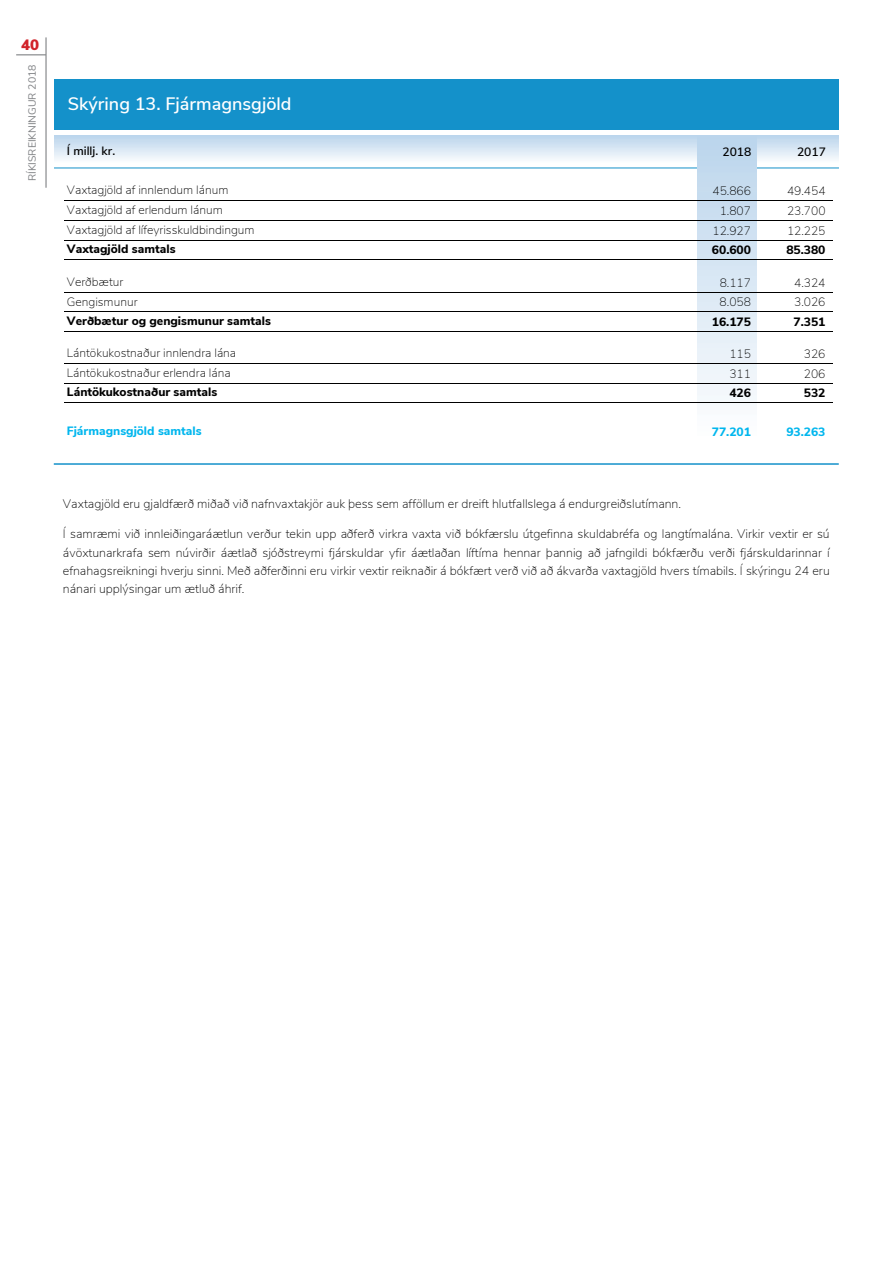
<style>
.page{position:relative;width:893px;height:1263px;background:#fff}
.page>*{position:absolute;margin:0;border:0;box-sizing:border-box;transform-origin:0 0}
.t1{font:600 18px "Nunito Sans";color:#fff}
.t2{font:900 15px "Nunito Sans";color:#d1232a}
.t3{font:200 12.45px/18.1px "Nunito Sans";color:#000;text-align:justify}
.t4{font:200 12px "Nunito Sans";color:#000}
.t5{font:800 12px "Nunito Sans";color:#000}
.t6{font:800 12px "Nunito Sans";color:#00b6ee}
.t7{font:600 12px "Nunito Sans";letter-spacing:-.005em;color:#000}
.t8{font:10.5px "Nunito Sans";color:#808285}
</style>
<div class="page">
<hr style="left:45px;top:37px;width:2px;height:151px;background:#808285">
<hr style="left:16px;top:54px;width:30px;height:1px;background:#808285">
<hr style="left:54px;top:168px;width:785px;height:1px;background:#1491ca">
<div style="left:54px;top:79px;width:785px;height:51px;background:#1491ca"></div>
<div style="left:54px;top:135px;width:785px;height:28px;background:linear-gradient(to bottom,#b9d3eb,#f9fbfd)"></div>
<div style="left:697px;top:136px;width:60px;height:301px;background:linear-gradient(to bottom,#b5cfe6,#f9fafa)"></div>
<hr style="left:64px;top:201px;width:764px;height:1px;background:#000">
<hr style="left:64px;top:221px;width:764px;height:1px;background:#000">
<hr style="left:64px;top:240px;width:764px;height:1px;background:#000">
<hr style="left:64px;top:292px;width:764px;height:1px;background:#000">
<hr style="left:64px;top:312px;width:764px;height:1px;background:#000">
<hr style="left:64px;top:363px;width:764px;height:1px;background:#000">
<hr style="left:64px;top:383px;width:764px;height:1px;background:#000">
<hr style="left:64px;top:260px;width:769px;height:1px;background:#000">
<hr style="left:64px;top:331px;width:769px;height:1px;background:#000">
<hr style="left:64px;top:403px;width:769px;height:1px;background:#000">
<hr style="left:54px;top:463px;width:785px;height:2px;background:#1491ca">
<p class="t2" style="left:21px;top:34px;width:19px">40</p>
<p class="t8" style="left:25px;top:181px;width:118px;rotate:-90deg">RÍKISREIKNINGUR 2018</p>
<p class="t1" style="left:68px;top:90px;width:225px">Skýring 13. Fjármagnsgjöld</p>
<p class="t7" style="left:67px;top:142px;width:50px">Í millj. kr.</p>
<p class="t7" style="left:723px;top:143px;width:30px">2018</p>
<p class="t7" style="left:797px;top:143px;width:30px">2017</p>
<p class="t4" style="left:67px;top:181px;width:163px">Vaxtagjöld af innlendum lánum</p>
<p class="t4" style="left:712px;top:182px;width:40px">45.866</p>
<p class="t4" style="left:787px;top:182px;width:40px">49.454</p>
<p class="t4" style="left:67px;top:201px;width:157px">Vaxtagjöld af erlendum lánum</p>
<p class="t4" style="left:720px;top:202px;width:33px">1.807</p>
<p class="t4" style="left:787px;top:202px;width:40px">23.700</p>
<p class="t4" style="left:67px;top:221px;width:189px">Vaxtagjöld af lífeyrisskuldbindingum</p>
<p class="t4" style="left:712px;top:222px;width:40px">12.927</p>
<p class="t4" style="left:787px;top:222px;width:40px">12.225</p>
<p class="t5" style="left:67px;top:240px;width:110px">Vaxtagjöld samtals</p>
<p class="t5" style="left:712px;top:241px;width:41px">60.600</p>
<p class="t5" style="left:786px;top:241px;width:41px">85.380</p>
<p class="t4" style="left:67px;top:273px;width:58px">Verðbætur</p>
<p class="t4" style="left:720px;top:274px;width:33px">8.117</p>
<p class="t4" style="left:794px;top:274px;width:33px">4.324</p>
<p class="t4" style="left:67px;top:293px;width:72px">Gengismunur</p>
<p class="t4" style="left:720px;top:293px;width:33px">8.058</p>
<p class="t4" style="left:794px;top:293px;width:33px">3.026</p>
<p class="t5" style="left:67px;top:312px;width:206px">Verðbætur og gengismunur samtals</p>
<p class="t5" style="left:712px;top:313px;width:41px">16.175</p>
<p class="t5" style="left:794px;top:313px;width:33px">7.351</p>
<p class="t4" style="left:67px;top:344px;width:171px">Lántökukostnaður innlendra lána</p>
<p class="t4" style="left:729px;top:345px;width:23px">115</p>
<p class="t4" style="left:804px;top:345px;width:23px">326</p>
<p class="t4" style="left:67px;top:364px;width:165px">Lántökukostnaður erlendra lána</p>
<p class="t4" style="left:729px;top:365px;width:23px">311</p>
<p class="t4" style="left:804px;top:365px;width:23px">206</p>
<p class="t5" style="left:67px;top:383px;width:152px">Lántökukostnaður samtals</p>
<p class="t5" style="left:729px;top:384px;width:23px">426</p>
<p class="t5" style="left:804px;top:384px;width:23px">532</p>
<p class="t6" style="left:67px;top:422px;width:136px">Fjármagnsgjöld samtals</p>
<p class="t6" style="left:712px;top:423px;width:41px">77.201</p>
<p class="t6" style="left:786px;top:423px;width:41px">93.263</p>
<p class="t3" style="left:63px;top:494px;width:620px">Vaxtagjöld eru gjaldfærð miðað við nafnvaxtakjör auk þess sem afföllum er dreift hlutfallslega á endurgreiðslutímann.</p>
<p class="t3" style="left:63px;top:524px;width:768px">Í samræmi við innleiðingaráætlun verður tekin upp aðferð virkra vaxta við bókfærslu útgefinna skuldabréfa og langtímalána. Virkir vextir er sú ávöxtunarkrafa sem núvirðir áætlað sjóðstreymi fjárskuldar yfir áætlaðan líftíma hennar þannig að jafngildi bókfærðu verði fjárskuldarinnar í efnahagsreikningi hverju sinni. Með aðferðinni eru virkir vextir reiknaðir á bókfært verð við að ákvarða vaxtagjöld hvers tímabils. Í skýringu 24 eru nánari upplýsingar um ætluð áhrif.</p>
</div>
